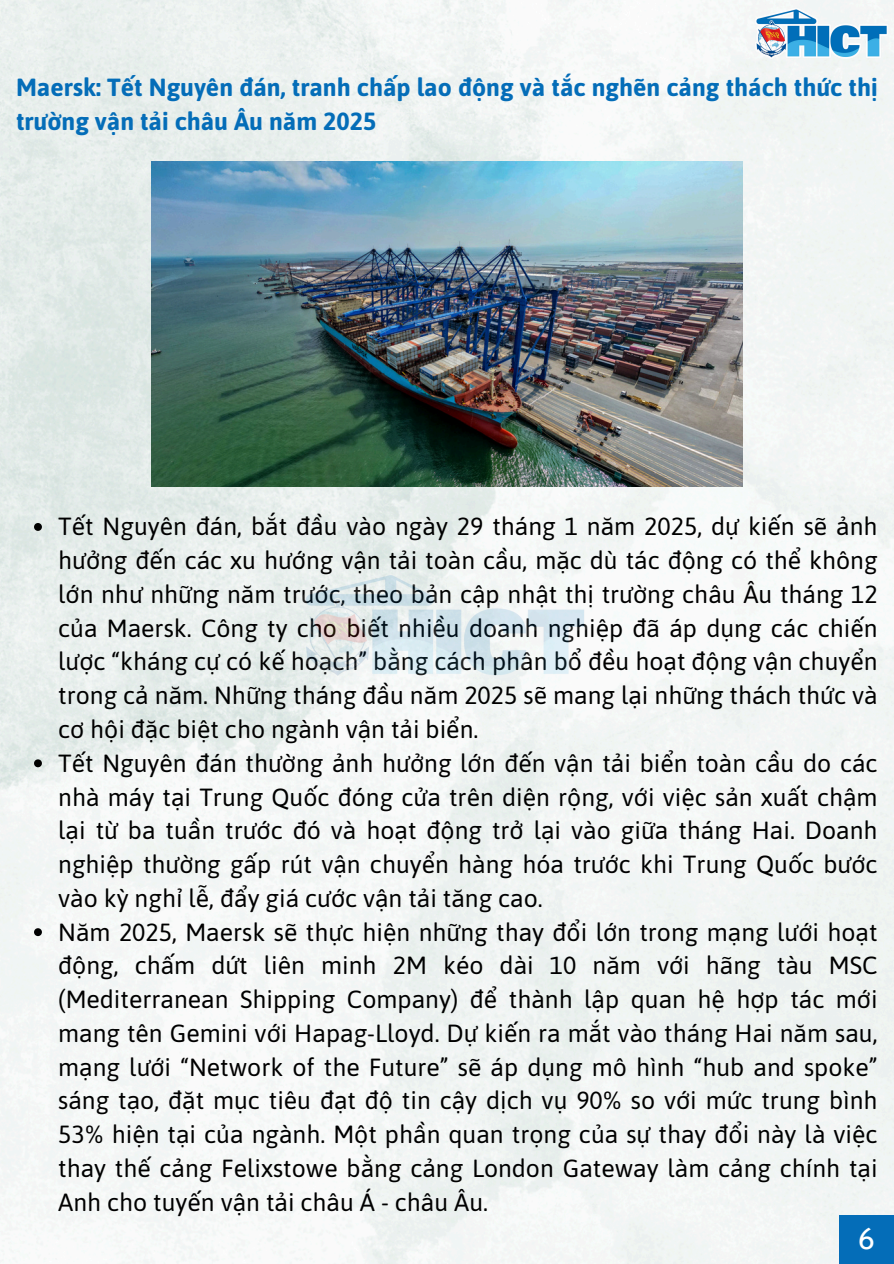
<style>
.page{position:relative;width:894px;height:1264px;background:#fff}
.page>*{position:absolute;margin:0;border:0;box-sizing:border-box;transform-origin:0 0}
.t1{font:29.85px "Cabin";color:#fff}
.t2{font:24.75px/33.8px "Asap";color:#000;text-align:justify}
.t3{font:700 24.75px/33.8px "Asap";color:#046db8}
</style>
<div class="page">
<img style="left:0;top:0;width:893px;height:1263px">
<svg style="left:34px;top:523px;width:8px;height:8px"></svg>
<svg style="left:34px;top:759px;width:8px;height:8px"></svg>
<svg style="left:34px;top:928px;width:8px;height:8px"></svg>
<img style="left:749px;top:0;width:144px;height:73px">
<div style="left:839px;top:1214px;width:54px;height:49px;background:#046db8"></div>
<img style="left:292px;top:553px;width:309px;height:157px">
<img style="left:151px;top:161px;width:591px;height:326px">
<p class="t3" style="left:16px;top:71px;width:862px">Maersk: Tết Nguyên đán, tranh chấp lao động và tắc nghẽn cảng thách thức thị trường vận tải châu Âu năm 2025</p>
<h1 class="t2" style="left:58px;top:509px;width:820px">Tết Nguyên đán, bắt đầu vào ngày 29 tháng 1 năm 2025, dự kiến sẽ ảnh hưởng đến các xu hướng vận tải toàn cầu, mặc dù tác động có thể không lớn như những năm trước, theo bản cập nhật thị trường châu Âu tháng 12 của Maersk. Công ty cho biết nhiều doanh nghiệp đã áp dụng các chiến lược “kháng cự có kế hoạch” bằng cách phân bổ đều hoạt động vận chuyển trong cả năm. Những tháng đầu năm 2025 sẽ mang lại những thách thức và cơ hội đặc biệt cho ngành vận tải biển.</h1>
<p class="t2" style="left:58px;top:746px;width:820px">Tết Nguyên đán thường ảnh hưởng lớn đến vận tải biển toàn cầu do các nhà máy tại Trung Quốc đóng cửa trên diện rộng, với việc sản xuất chậm lại từ ba tuần trước đó và hoạt động trở lại vào giữa tháng Hai. Doanh nghiệp thường gấp rút vận chuyển hàng hóa trước khi Trung Quốc bước vào kỳ nghỉ lễ, đẩy giá cước vận tải tăng cao.</p>
<p class="t2" style="left:58px;top:914px;width:820px">Năm 2025, Maersk sẽ thực hiện những thay đổi lớn trong mạng lưới hoạt động, chấm dứt liên minh 2M kéo dài 10 năm với hãng tàu MSC (Mediterranean Shipping Company) để thành lập quan hệ hợp tác mới mang tên Gemini với Hapag-Lloyd. Dự kiến ra mắt vào tháng Hai năm sau, mạng lưới “Network of the Future” sẽ áp dụng mô hình “hub and spoke” sáng tạo, đặt mục tiêu đạt độ tin cậy dịch vụ 90% so với mức trung bình 53% hiện tại của ngành. Một phần quan trọng của sự thay đổi này là việc thay thế cảng Felixstowe bằng cảng London Gateway làm cảng chính tại Anh cho tuyến vận tải châu Á - châu Âu.</p>
<p class="t1" style="left:857px;top:1220px;width:18px">6</p>
</div>
